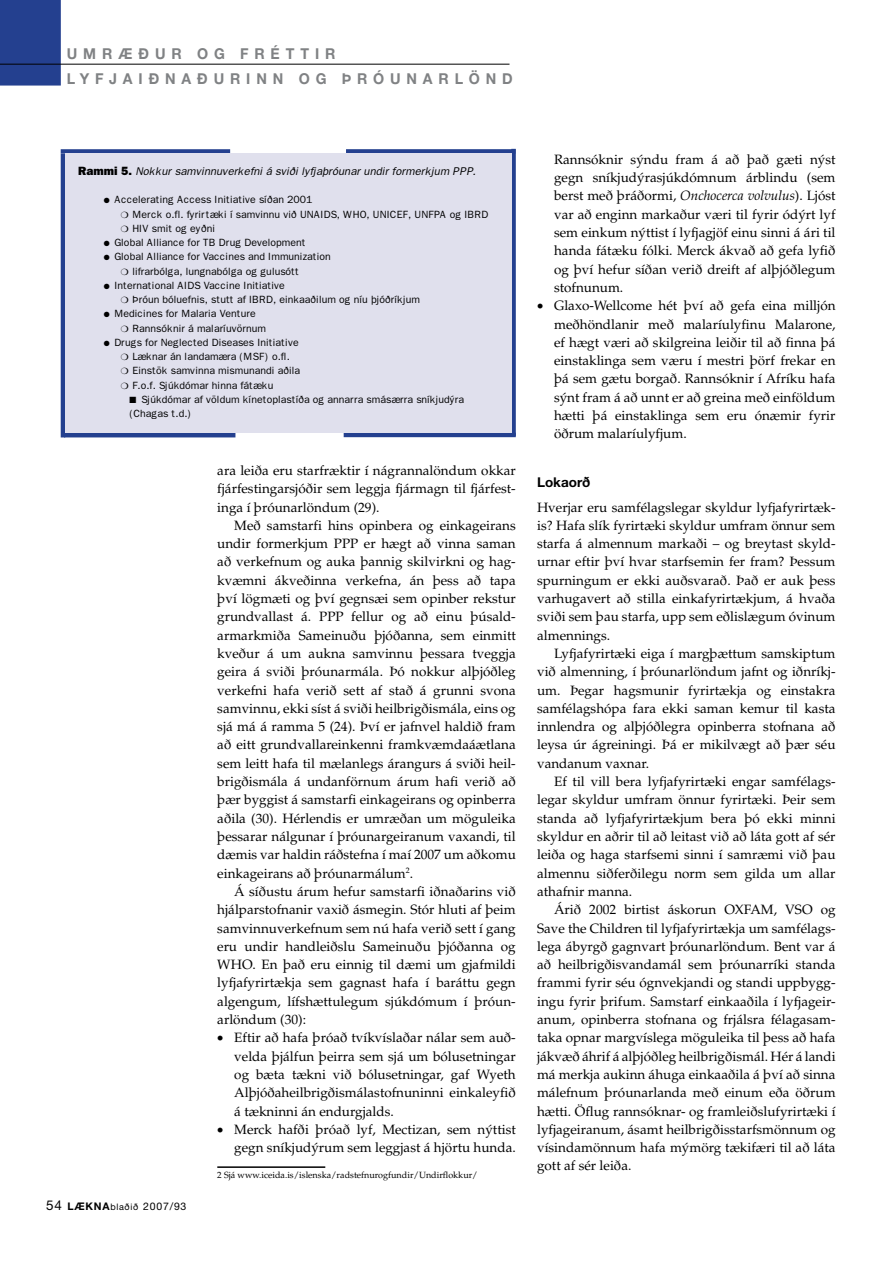
<style>
.page{position:relative;width:893px;height:1263px;background:#fff}
.page>*{position:absolute;margin:0;border:0;box-sizing:border-box;transform-origin:0 0}
.t1{font:700 15px/25.5px "Helvetica Neue";letter-spacing:.415em;color:#808284;scale:.95 1}
.t2{font:13.5px/18.3px "Palatino";color:#000;text-align:justify}
.t3{font:700 13.5px "Helvetica Neue";color:#000}
.t4{font:italic 11.25px "Franklin Gothic";color:#000}
.t5{font:10.5px/14.2px "Franklin Gothic";color:#000}
.t6{font:10.5px "Helvetica Neue";letter-spacing:.075em;color:#000}
.t7{font:9px "Palatino";color:#000}
.s1{font-weight:800;font-style:normal;font-size:12px}
.s2{font-size:13.5px}
.s3{font-weight:700}
.s4{font-size:9px}
.s5{font-style:italic}
</style>
<div class="page">
<hr style="left:217px;top:1166px;width:108px;height:2px;background:#000">
<hr style="left:64px;top:433px;width:171px;height:4px;background:#24408f">
<hr style="left:61px;top:154px;width:4px;height:283px;background:#24408f">
<div style="left:511px;top:149px;width:5px;height:287px;background:#24408f"></div>
<hr style="left:344px;top:433px;width:172px;height:4px;background:#24408f">
<div style="left:346px;top:149px;width:169px;height:5px;background:#24408f"></div>
<div style="left:61px;top:149px;width:169px;height:5px;background:#24408f"></div>
<div style="left:66px;top:153px;width:446px;height:280px;background:#e0e0ed"></div>
<div style="left:0;top:0;width:61px;height:86px;background:#24408f"></div>
<hr style="left:0;top:64px;width:509px;height:1px;background:#000">
<p class="t1" style="left:67px;top:40px;width:471px">UMRÆÐUR OG FRÉTTIR<br>LYFJAIÐNAÐURINN OG ÞRÓUNARLÖND</p>
<p class="t4" style="left:78px;top:165px;width:399px"><span class="s1">Rammi 5.</span> Nokkur samvinnuverkefni á sviði lyfjaþróunar undir formerkjum PPP.</p>
<p class="t5" style="left:121px;top:193px;width:369px;text-indent:-17px">● Accelerating Access Initiative síðan 2001<br>❍ Merck o.fl. fyrirtæki í samvinnu við UNAIDS, WHO, UNICEF, UNFPA og IBRD ❍ HIV smit og eyðni</p>
<p class="t5" style="left:104px;top:235px;width:203px">● Global Alliance for TB Drug Development</p>
<p class="t5" style="left:121px;top:250px;width:211px;text-indent:-17px">● Global Alliance for Vaccines and Immunization ❍ lifrarbólga, lungnabólga og gulusótt</p>
<p class="t5" style="left:121px;top:278px;width:301px;text-indent:-17px">● International AIDS Vaccine Initiative<br>❍ Þróun bóluefnis, stutt af IBRD, einkaaðilum og níu þjóðríkjum</p>
<p class="t5" style="left:121px;top:307px;width:147px;text-indent:-17px">● Medicines for Malaria Venture ❍ Rannsóknir á malaríuvörnum</p>
<p class="t5" style="left:121px;top:335px;width:181px;text-indent:-17px">● Drugs for Neglected Diseases Initiative ❍ Læknar án landamæra (MSF) o.fl. ❍ Einstök samvinna mismunandi aðila ❍ F.o.f. Sjúkdómar hinna fátæku</p>
<p class="t5" style="left:129px;top:392px;width:336px">■ Sjúkdómar af völdum kínetoplastíða og annarra smásærra sníkjudýra (Chagas t.d.)</p>
<p class="t6" style="left:46px;top:1200px;width:142px"><span class="s2">54</span> <span class="s3">LÆKNA</span><span class="s4">blaðið</span> 2007/93</p>
<p class="t2" style="left:217px;top:461px;width:300px">ara leiða eru starfræktir í nágrannalöndum okkar fjárfestingarsjóðir sem leggja fjármagn til fjárfest&shy;inga í þróunarlöndum (29).</p>
<p class="t2" style="left:217px;top:516px;width:300px;text-indent:17px">Með samstarfi hins opinbera og einkageirans undir formerkjum PPP er hægt að vinna saman að verkefnum og auka þannig skilvirkni og hag&shy;kvæmni ákveðinna verkefna, án þess að tapa því lögmæti og því gegnsæi sem opinber rekstur grundvallast á. PPP fellur og að einu þúsald&shy;armarkmiða Sameinuðu þjóðanna, sem einmitt kveður á um aukna samvinnu þessara tveggja geira á sviði þróunarmála. Þó nokkur alþjóðleg verkefni hafa verið sett af stað á grunni svona samvinnu, ekki síst á sviði heilbrigðismála, eins og sjá má á ramma 5 (24). Því er jafnvel haldið fram að eitt grundvallareinkenni framkvæmdaáætlana sem leitt hafa til mælanlegs árangurs á sviði heil&shy;brigðismála á undanförnum árum hafi verið að þær byggist á samstarfi einkageirans og opinberra aðila (30). Hérlendis er umræðan um möguleika þessarar nálgunar í þróunargeiranum vaxandi, til dæmis var haldin ráðstefna í maí 2007 um aðkomu einkageirans að þróunarmálum .</p>
<p class="t2" style="left:217px;top:882px;width:300px;text-indent:17px">Á síðustu árum hefur samstarfi iðnaðarins við hjálparstofnanir vaxið ásmegin. Stór hluti af þeim samvinnuverkefnum sem nú hafa verið sett í gang eru undir handleiðslu Sameinuðu þjóðanna og WHO. En það eru einnig til dæmi um gjafmildi lyfjafyrirtækja sem gagnast hafa í baráttu gegn algengum, lífshættulegum sjúkdómum í þróun&shy;arlöndum (30):</p>
<p class="t2" style="left:234px;top:1029px;width:283px;text-indent:-17px">• Eftir að hafa þróað tvíkvíslaðar nálar sem auð&shy;velda þjálfun þeirra sem sjá um bólusetningar og bæta tækni við bólusetningar, gaf Wyeth Alþjóðaheilbrigðismálastofnuninni einkaleyfið á tækninni án endurgjalds.</p>
<p class="t2" style="left:217px;top:1120px;width:300px;text-align:right">• Merck hafði þróað lyf, Mectizan, sem nýttist gegn sníkjudýrum sem leggjast á hjörtu hunda.</p>
<p class="t7" style="left:224px;top:1169px;width:255px">Sjá www.iceida.is/islenska/radstefnurogfundir/Undirflokkur/</p>
<p class="t2" style="left:554px;top:150px;width:283px">Rannsóknir sýndu fram á að það gæti nýst gegn sníkjudýrasjúkdómnum árblindu (sem berst með þráðormi, <span class="s5">Onchocerca volvulus</span>). Ljóst var að enginn markaður væri til fyrir ódýrt lyf sem einkum nýttist í lyfjagjöf einu sinni á ári til handa fátæku fólki. Merck ákvað að gefa lyfið og því hefur síðan verið dreift af alþjóðlegum stofnunum.</p>
<p class="t2" style="left:554px;top:297px;width:283px;text-indent:-17px">• Glaxo-Wellcome hét því að gefa eina milljón meðhöndlanir með malaríulyfinu Malarone, ef hægt væri að skilgreina leiðir til að finna þá einstaklinga sem væru í mestri þörf frekar en þá sem gætu borgað. Rannsóknir í Afríku hafa sýnt fram á að unnt er að greina með einföldum hætti þá einstaklinga sem eru ónæmir fyrir öðrum malaríulyfjum.</p>
<p class="t3" style="left:537px;top:474px;width:55px">Lokaorð</p>
<p class="t2" style="left:537px;top:498px;width:300px">Hverjar eru samfélagslegar skyldur lyfjafyrirtæk&shy;is? Hafa slík fyrirtæki skyldur umfram önnur sem starfa á almennum markaði – og breytast skyld&shy;urnar eftir því hvar starfsemin fer fram? Þessum spurningum er ekki auðsvarað. Það er auk þess varhugavert að stilla einkafyrirtækjum, á hvaða sviði sem þau starfa, upp sem eðlislægum óvinum almennings.</p>
<p class="t2" style="left:537px;top:644px;width:300px;text-indent:17px">Lyfjafyrirtæki eiga í margþættum samskiptum við almenning, í þróunarlöndum jafnt og iðnríkj&shy;um. Þegar hagsmunir fyrirtækja og einstakra samfélagshópa fara ekki saman kemur til kasta innlendra og alþjóðlegra opinberra stofnana að leysa úr ágreiningi. Þá er mikilvægt að þær séu vandanum vaxnar.</p>
<p class="t2" style="left:537px;top:773px;width:300px;text-indent:17px">Ef til vill bera lyfjafyrirtæki engar samfélags&shy;legar skyldur umfram önnur fyrirtæki. Þeir sem standa að lyfjafyrirtækjum bera þó ekki minni skyldur en aðrir til að leitast við að láta gott af sér leiða og haga starfsemi sinni í samræmi við þau almennu siðferðilegu norm sem gilda um allar athafnir manna.</p>
<p class="t2" style="left:537px;top:901px;width:300px;text-indent:17px">Árið 2002 birtist áskorun OXFAM, VSO og Save the Children til lyfjafyrirtækja um samfélags&shy;lega ábyrgð gagnvart þróunarlöndum. Bent var á að heilbrigðisvandamál sem þróunarríki standa frammi fyrir séu ógnvekjandi og standi uppbygg&shy;ingu fyrir þrifum. Samstarf einkaaðila í lyfjageir&shy;anum, opinberra stofnana og frjálsra félagasam&shy;taka opnar margvíslega möguleika til þess að hafa jákvæð áhrif á alþjóðleg heilbrigðismál. Hér á landi má merkja aukinn áhuga einkaaðila á því að sinna málefnum þróunarlanda með einum eða öðrum hætti. Öflug rannsóknar- og framleiðslufyrirtæki í lyfjageiranum, ásamt heilbrigðisstarfsmönnum og vísindamönnum hafa mýmörg tækifæri til að láta gott af sér leiða.</p>
</div>
